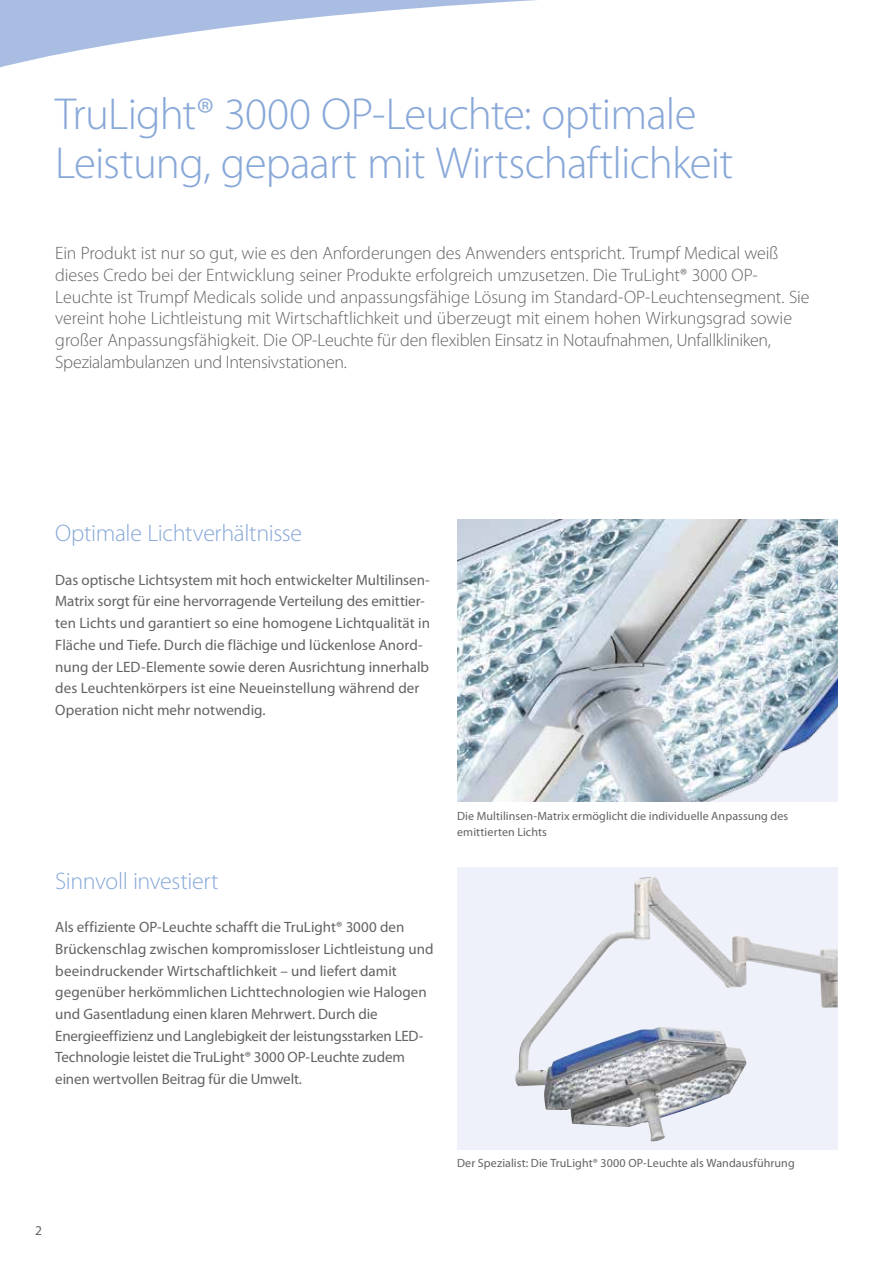
<style>
.page{position:relative;width:893px;height:1263px;background:#fff}
.page>*{position:absolute;margin:0;border:0;box-sizing:border-box;transform-origin:0 0}
.t1{font:300 45px/49.5px "Myriad Pro";letter-spacing:-.02em;color:#88a8d8}
.t2{font:300 24px "Myriad Pro";letter-spacing:-.015em;color:#88a8d8}
.t3{font:300 18px/21.8px "Myriad Pro";letter-spacing:-.005em;color:#636362}
.t4{font:15px/21.8px "Myriad Pro";color:#636362}
.t5{font:13.5px "Myriad Pro";color:#636362}
.t6{font:12px/16.5px "Myriad Pro";letter-spacing:.005em;color:#636362}
</style>
<div class="page">
<div style="left:457px;top:867px;width:381px;height:282px;background:#eef1fa"></div>
<img style="left:515px;top:876px;width:231px;height:266px">
<svg style="left:0;top:0;width:537px;height:68px"></svg>
<img style="left:457px;top:520px;width:381px;height:282px">
<h1 class="t1" style="left:55px;top:90px;width:680px">TruLight® 3000 OP-Leuchte: optimale<br>Leistung, gepaart mit Wirtschaftlichkeit</h1>
<p class="t3" style="left:55px;top:243px;width:756px">Ein Produkt ist nur so gut, wie es den Anforderungen des Anwenders entspricht. Trumpf Medical weiß dieses Credo bei der Entwicklung seiner Produkte erfolgreich umzusetzen. Die TruLight® 3000 OP-Leuchte ist Trumpf Medicals solide und anpassungsfähige Lösung im Standard-OP-Leuchtensegment. Sie vereint hohe Lichtleistung mit Wirtschaftlichkeit und überzeugt mit einem hohen Wirkungsgrad sowie großer Anpassungsfähigkeit. Die OP-Leuchte für den flexiblen Einsatz in Notaufnahmen, Unfallkliniken, Spezialambulanzen und Intensivstationen.</p>
<h2 class="t2" style="left:55px;top:520px;width:249px">Optimale Lichtverhältnisse</h2>
<p class="t4" style="left:55px;top:569px;width:376px">Das optische Lichtsystem mit hoch entwickelter Multilinsen-Matrix sorgt für eine hervorragende Verteilung des emittier&shy;ten Lichts und garantiert so eine homogene Lichtqualität in Fläche und Tiefe. Durch die flächige und lückenlose Anord&shy;nung der LED-Elemente sowie deren Ausrichtung innerhalb des Leuchtenkörpers ist eine Neueinstellung während der Operation nicht mehr notwendig.</p>
<h2 class="t2" style="left:55px;top:867px;width:165px">Sinnvoll investiert</h2>
<p class="t4" style="left:55px;top:916px;width:380px">Als effiziente OP-Leuchte schafft die TruLight® 3000 den Brückenschlag zwischen kompromissloser Lichtleistung und beeindruckender Wirtschaftlichkeit – und liefert damit gegenüber herkömmlichen Lichttechnologien wie Halogen und Gasentladung einen klaren Mehrwert. Durch die Energieeffizienz und Langlebigkeit der leistungsstarken LED-Technologie leistet die TruLight® 3000 OP-Leuchte zudem einen wertvollen Beitrag für die Umwelt.</p>
<p class="t6" style="left:457px;top:807px;width:333px">Die Multilinsen-Matrix ermöglicht die individuelle Anpassung des emittierten Lichts</p>
<p class="t5" style="left:35px;top:1223px;width:8px">2</p>
<p class="t6" style="left:457px;top:1154px;width:339px">Der Spezialist: Die TruLight® 3000 OP-Leuchte als Wandausführung</p>
</div>
